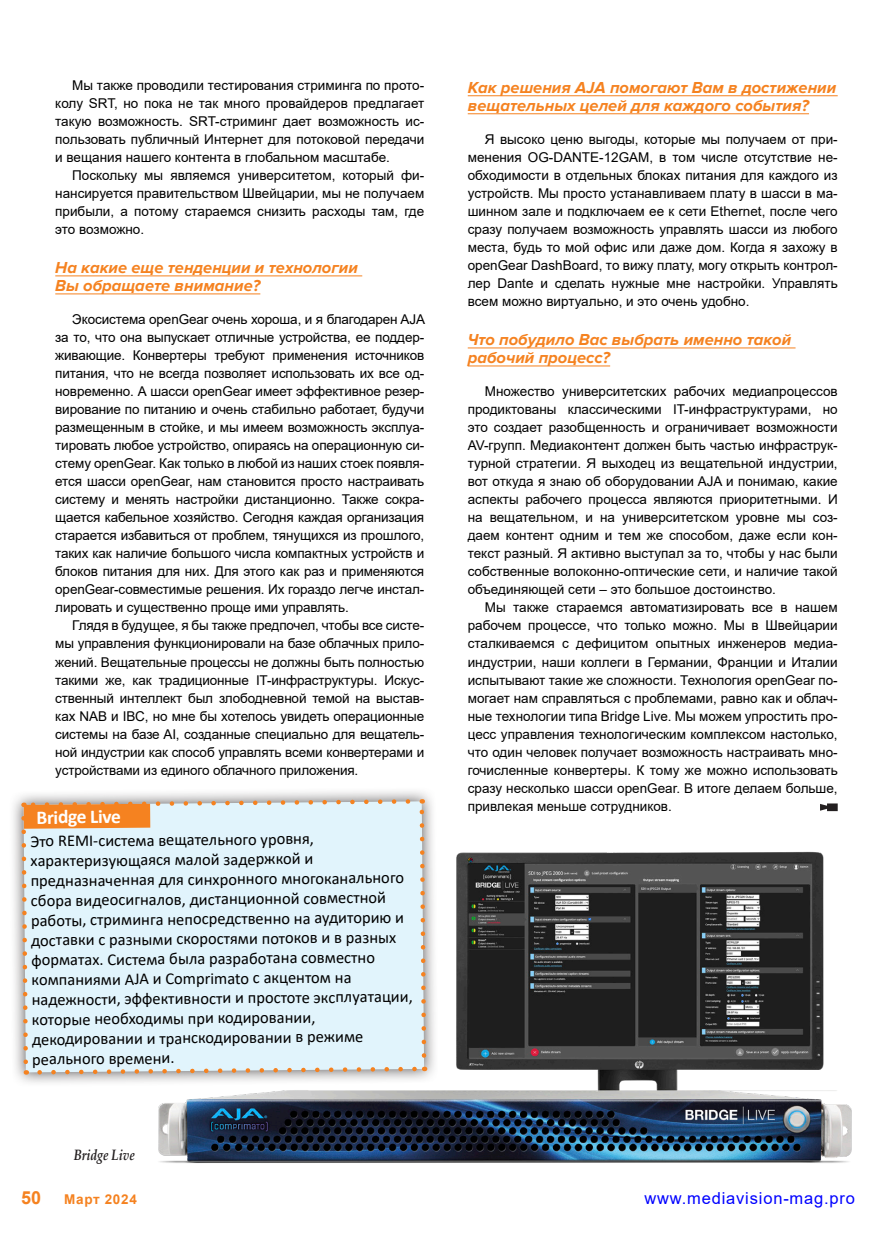
<style>
.page{position:relative;width:893px;height:1234px;background:#fff}
.page>*{position:absolute;margin:0;border:0;box-sizing:border-box;transform-origin:0 0}
.Text{font:700 19.5px "Calibri";color:#fff}
.t1{font:700 18px "Arial";color:#f58220}
.Text-2{font:16.5px/19.8px "Calibri";color:#000}
.Text-3{font:italic 700 16.5px/18px "Proxima Nova";color:#f58220}
.t2{font:16.5px "Arial";letter-spacing:.05em;color:#00f}
.Рисунок{font:italic 700 15px "Book Antiqua";color:#231f20;scale:.8 1}
.Text-4{font:13.5px/18px "Arial";color:#000;text-align:justify}
.t3{font:700 13.5px "Arial";letter-spacing:.05em;color:#f58220}
</style>
<div class="page">
<hr style="left:55px;top:275px;width:307px;height:1px;background:#f58220">
<hr style="left:55px;top:293px;width:205px;height:1px;background:#f58220">
<hr style="left:468px;top:95px;width:370px;height:1px;background:#f58220">
<hr style="left:468px;top:113px;width:341px;height:1px;background:#f58220">
<hr style="left:468px;top:347px;width:327px;height:1px;background:#f58220">
<hr style="left:468px;top:365px;width:142px;height:1px;background:#f58220">
<img style="left:158px;top:811px;width:694px;height:352px">
<div style="left:9px;top:786px;width:430px;height:300px;background:#231f20;opacity:.7"></div>
<svg style="left:19px;top:796px;width:409px;height:280px;background:#e0ecf0"></svg>
<svg style="left:820px;top:803px;width:18px;height:8px"></svg>
<p class="Text-4" style="left:55px;top:76px;width:371px;text-indent:17px">Мы также проводили тестирования стриминга по прото&shy;колу SRT, но пока не так много провайдеров предлагает такую возможность. SRT-стриминг дает возможность ис&shy;пользовать публичный Интернет для потоковой передачи и вещания нашего контента в глобальном масштабе.</p>
<p class="Text-4" style="left:55px;top:166px;width:371px;text-indent:17px">Поскольку мы являемся университетом, который фи&shy;нансируется правительством Швейцарии, мы не получаем прибыли, а потому стараемся снизить расходы там, где это возможно.</p>
<p class="Text-3" style="left:55px;top:259px;width:304px">На какие еще тенденции и технологии<br>Вы обращаете внимание?</p>
<p class="Text-4" style="left:55px;top:310px;width:371px;text-indent:17px">Экосистема openGear очень хороша, и я благодарен AJA за то, что она выпускает отличные устройства, ее поддер&shy;живающие. Конвертеры требуют применения источников питания, что не всегда позволяет использовать их все од&shy;новременно. А шасси openGear имеет эффективное резер&shy;вирование по питанию и очень стабильно работает, будучи размещенным в стойке, и мы имеем возможность эксплуа&shy;тировать любое устройство, опираясь на операционную си&shy;стему openGear. Как только в любой из наших стоек появля&shy;ется шасси openGear, нам становится просто настраивать систему и менять настройки дистанционно. Также сокра&shy;щается кабельное хозяйство. Сегодня каждая организация старается избавиться от проблем, тянущихся из прошлого, таких как наличие большого числа компактных устройств и блоков питания для них. Для этого как раз и применяются openGear-совместимые решения. Их гораздо легче инстал&shy;лировать и существенно проще ими управлять.</p>
<p class="Text-4" style="left:55px;top:616px;width:370px;text-indent:17px">Глядя в будущее, я бы также предпочел, чтобы все систе&shy;мы управления функционировали на базе облачных прило&shy;жений. Вещательные процессы не должны быть полностью такими же, как традиционные IT-инфраструктуры. Искус&shy;ственный интеллект был злободневной темой на выстав&shy;ках NAB и IBC, но мне бы хотелось увидеть операционные системы на базе AI, созданные специально для вещатель&shy;ной индустрии как способ управлять всеми конвертерами и устройствами из единого облачного приложения.</p>
<p class="Text" style="left:37px;top:802px;width:86px">Bridge Live</p>
<p class="Text-2" style="left:28px;top:831px;width:383px;rotate:-1deg">Это REMI-система вещательного уровня, характеризующаяся малой задержкой и предназначенная для синхронного многоканального сбора видеосигналов, дистанционной совместной работы, стриминга непосредственно на аудиторию и доставки с разными скоростями потоков и в разных форматах. Система была разработана совместно компаниями AJA и Comprimato с акцентом на надежности, эффективности и простоте эксплуатации, которые необходимы при кодировании, декодировании и транскодировании в режиме реального времени.</p>
<p class="Рисунок" style="left:74px;top:1144px;width:78px">Bridge Live</p>
<p class="Text-3" style="left:468px;top:79px;width:370px">Как решения AJA помогают Вам в достижении вещательных целей для каждого события?</p>
<p class="Text-4" style="left:468px;top:130px;width:371px;text-indent:17px">Я высоко ценю выгоды, которые мы получаем от при&shy;менения OG-DANTE-12GAM, в том числе отсутствие не&shy;обходимости в отдельных блоках питания для каждого из устройств. Мы просто устанавливаем плату в шасси в ма&shy;шинном зале и подключаем ее к сети Ethernet, после чего сразу получаем возможность управлять шасси из любого места, будь то мой офис или даже дом. Когда я захожу в openGear DashBoard, то вижу плату, могу открыть контрол&shy;лер Dante и сделать нужные мне настройки. Управлять всем можно виртуально, и это очень удобно.</p>
<p class="Text-3" style="left:468px;top:331px;width:325px">Что побудило Вас выбрать именно такой рабочий процесс?</p>
<p class="Text-4" style="left:468px;top:382px;width:371px;text-indent:17px">Множество университетских рабочих медиапроцессов продиктованы классическими IT-инфраструктурами, но это создает разобщенность и ограничивает возможности AV-групп. Медиаконтент должен быть частью инфраструк&shy;турной стратегии. Я выходец из вещательной индустрии, вот откуда я знаю об оборудовании AJA и понимаю, какие аспекты рабочего процесса являются приоритетными. И на вещательном, и на университетском уровне мы соз&shy;даем контент одним и тем же способом, даже если кон&shy;текст разный. Я активно выступал за то, чтобы у нас были собственные волоконно-оптические сети, и наличие такой объединяющей сети – это большое достоинство.</p>
<p class="Text-4" style="left:468px;top:598px;width:371px;text-indent:17px">Мы также стараемся автоматизировать все в нашем рабочем процессе, что только можно. Мы в Швейцарии сталкиваемся с дефицитом опытных инженеров медиа&shy;индустрии, наши коллеги в Германии, Франции и Италии испытывают такие же сложности. Технология openGear по&shy;могает нам справляться с проблемами, равно как и облач&shy;ные технологии типа Bridge Live. Мы можем упростить про&shy;цесс управления технологическим комплексом настолько, что один человек получает возможность настраивать мно&shy;гочисленные конвертеры. К тому же можно использовать сразу несколько шасси openGear. В итоге делаем больше, привлекая меньше сотрудников.</p>
<h2 class="t1" style="left:21px;top:1184px;width:22px">50</h2>
<p class="t3" style="left:64px;top:1189px;width:74px">Март 2024</p>
<p class="t2" style="left:644px;top:1186px;width:212px">www.mediavision-mag.pro</p>
</div>
